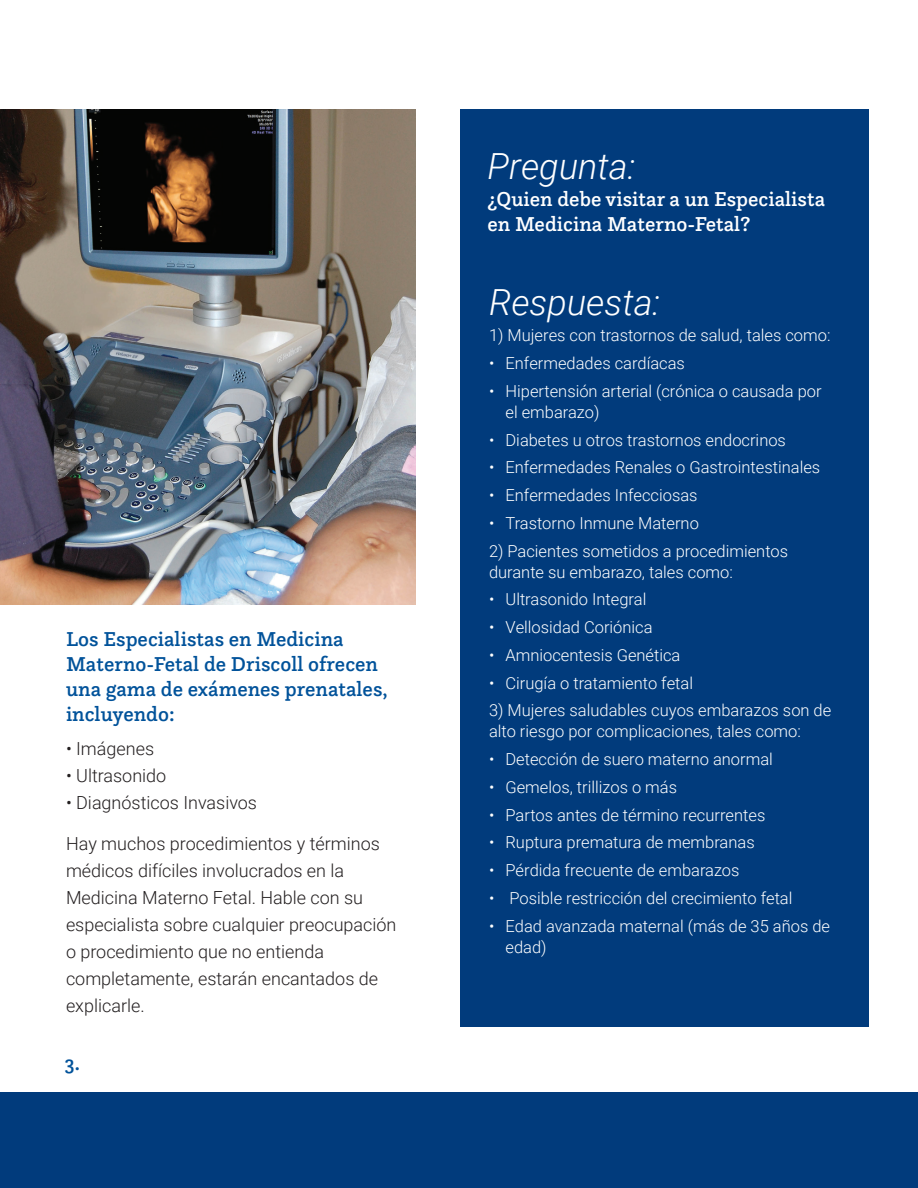
<style>
.page{position:relative;width:918px;height:1188px;background:#fff}
.page>*{position:absolute;margin:0;border:0;box-sizing:border-box;transform-origin:0 0}
.t1{font:italic 300 36px "Roboto";color:#fff}
.t2{font:500 21px/25.2px "Questa Slab";color:#01529a}
.t3{font:500 21px/25.2px "Questa Slab";color:#fff}
.t4{font:300 18px/27px "Roboto";color:#231f20}
.t5{font:300 16.5px/21px "Roboto";color:#fff}
</style>
<div class="page">
<div style="left:460px;top:110px;width:409px;height:918px;background:#013b7c"></div>
<div style="left:0;top:1093px;width:918px;height:95px;background:#013b7c"></div>
<img style="left:0;top:110px;width:416px;height:495px">
<p class="t2" style="left:66px;top:626px;width:323px">Los Especialistas en Medicina<br>Materno-Fetal de Driscoll ofrecen una gama de exámenes prenatales, incluyendo:</p>
<p class="t4" style="left:66px;top:735px;width:90px">• Imágenes</p>
<p class="t4" style="left:66px;top:762px;width:102px">• Ultrasonido</p>
<p class="t4" style="left:66px;top:789px;width:193px">• Diagnósticos Invasivos</p>
<p class="t4" style="left:66px;top:829px;width:332px">Hay muchos procedimientos y términos médicos difíciles involucrados en la Medicina Materno Fetal. Hable con su especialista sobre cualquier preocupación o procedimiento que no entienda completamente, estarán encantados de explicarle.</p>
<p class="t2" style="left:64px;top:1050px;width:17px">3.</p>
<h1 class="t1" style="left:488px;top:141px;width:149px">Pregunta:</h1>
<p class="t3" style="left:488px;top:186px;width:339px">¿Quien debe visitar a un Especialista en Medicina Materno-Fetal?</p>
<h1 class="t1" style="left:489px;top:277px;width:173px">Respuesta:</h1>
<p class="t5" style="left:489px;top:324px;width:343px">1) Mujeres con trastornos de salud, tales como:</p>
<p class="t5" style="left:489px;top:352px;width:197px">• Enfermedades cardíacas</p>
<p class="t5" style="left:506px;top:380px;width:318px;text-indent:-16px">• Hipertensión arterial (crónica o causada por el embarazo)</p>
<p class="t5" style="left:489px;top:429px;width:299px">• Diabetes u otros trastornos endocrinos</p>
<p class="t5" style="left:489px;top:456px;width:333px">• Enfermedades Renales o Gastrointestinales</p>
<p class="t5" style="left:489px;top:484px;width:210px">• Enfermedades Infecciosas</p>
<p class="t5" style="left:489px;top:512px;width:211px">• Trastorno Inmune Materno</p>
<p class="t5" style="left:489px;top:540px;width:301px">2) Pacientes sometidos a procedimientos durante su embarazo, tales como:</p>
<p class="t5" style="left:489px;top:588px;width:159px">• Ultrasonido Integral</p>
<p class="t5" style="left:489px;top:616px;width:165px">• Vellosidad Coriónica</p>
<p class="t5" style="left:489px;top:644px;width:193px">• Amniocentesis Genética</p>
<p class="t5" style="left:489px;top:672px;width:206px">• Cirugía o tratamiento fetal</p>
<p class="t5" style="left:489px;top:699px;width:344px">3) Mujeres saludables cuyos embarazos son de alto riesgo por complicaciones, tales como:</p>
<p class="t5" style="left:489px;top:748px;width:285px">• Detección de suero materno anormal</p>
<p class="t5" style="left:489px;top:776px;width:190px">• Gemelos, trillizos o más</p>
<p class="t5" style="left:489px;top:804px;width:278px">• Partos antes de término recurrentes</p>
<p class="t5" style="left:489px;top:831px;width:267px">• Ruptura prematura de membranas</p>
<p class="t5" style="left:489px;top:859px;width:252px">• Pérdida frecuente de embarazos</p>
<p class="t5" style="left:489px;top:887px;width:305px">• Posible restricción del crecimiento fetal</p>
<p class="t5" style="left:506px;top:915px;width:326px;text-indent:-16px">• Edad avanzada maternal (más de 35 años de edad)</p>
</div>
